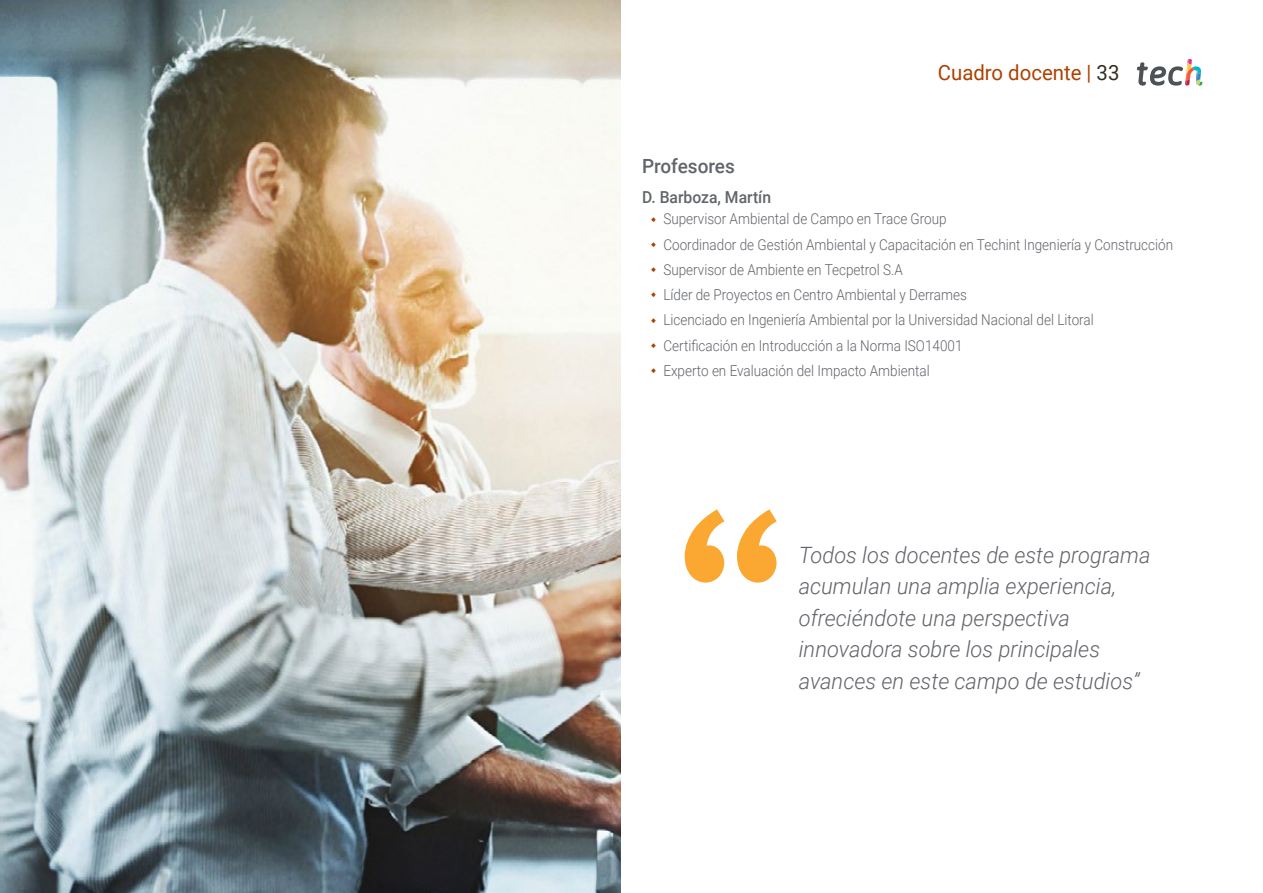
<style>
.page{position:relative;width:1263px;height:893px;background:#fff}
.page>*{position:absolute;margin:0;border:0;box-sizing:border-box;transform-origin:0 0}
.t1{font:italic 300 22.5px/31.5px "Roboto";color:#61646a}
.t2{font:21px "Roboto";color:#ae4000}
.t3{font:500 19.5px "Roboto";color:#61646a}
.t4{font:500 16.5px "Roboto";color:#61646a;scale:.95 1}
.t5{font:300 15px/25.2px "Roboto";color:#61646a;scale:.9 1}
.s1{color:#312e20}
</style>
<div class="page">
<img style="left:0;top:0;width:621px;height:893px">
<svg style="left:685px;top:509px;width:92px;height:74px"></svg>
<svg style="left:1137px;top:59px;width:65px;height:27px"></svg>
<h2 class="t2" style="left:938px;top:57px;width:183px">Cuadro docente | <span class="s1">33</span></h2>
<h3 class="t3" style="left:642px;top:153px;width:94px">Profesores</h3>
<p class="t4" style="left:642px;top:186px;width:137px">D. Barboza, Martín</p>
<p class="t5" style="left:663px;top:206px;width:568px">Supervisor Ambiental de Campo en Trace Group<br>Coordinador de Gestión Ambiental y Capacitación en Techint Ingeniería y Construcción Supervisor de Ambiente en Tecpetrol S.A<br>Líder de Proyectos en Centro Ambiental y Derrames<br>Licenciado en Ingeniería Ambiental por la Universidad Nacional del Litoral<br>Certificación en Introducción a la Norma ISO14001<br>Experto en Evaluación del Impacto Ambiental</p>
<h1 class="t1" style="left:799px;top:538px;width:353px">Todos los docentes de este programa acumulan una amplia experiencia, ofreciéndote una perspectiva innovadora sobre los principales avances en este campo de estudios”</h1>
</div>
